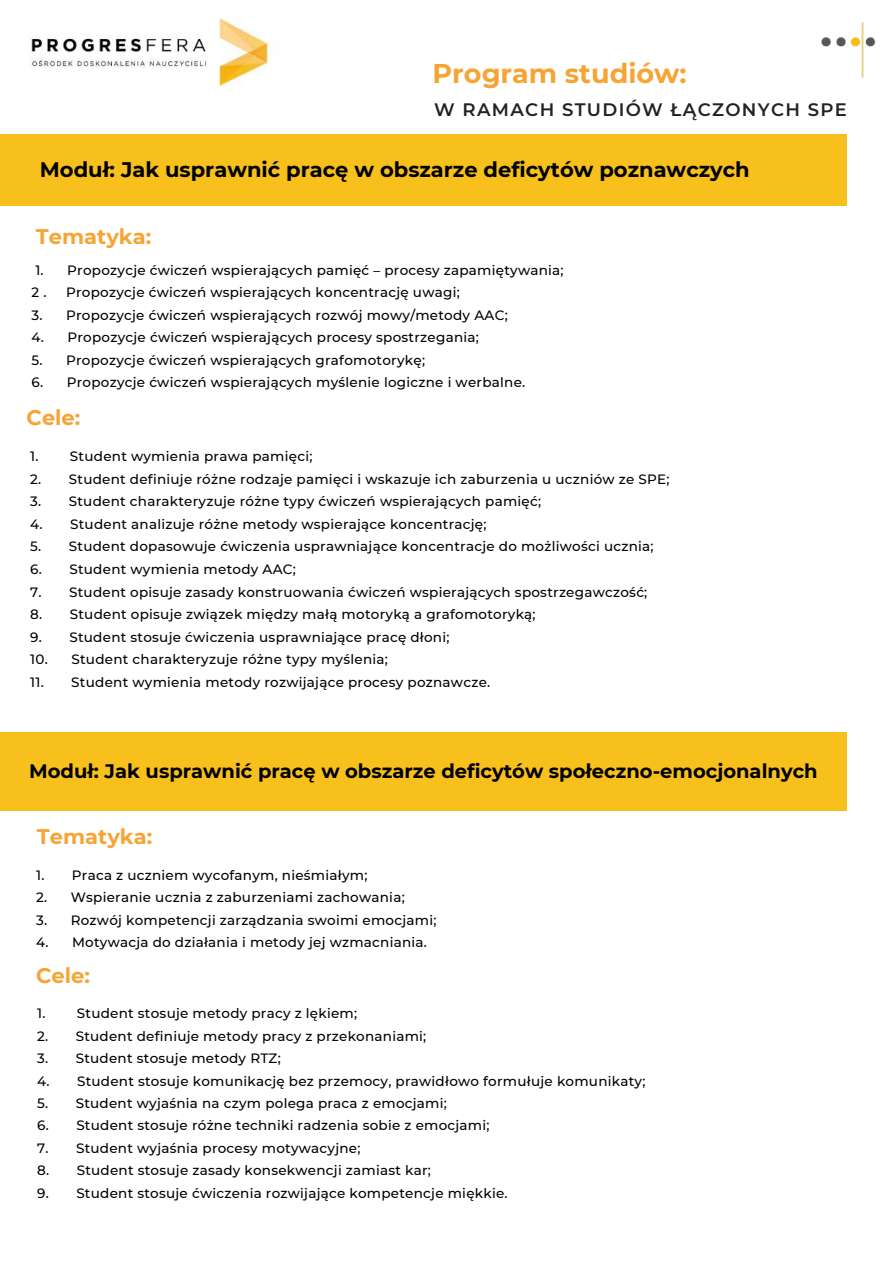
<style>
.page{position:relative;width:894px;height:1264px;background:#fff}
.page>*{position:absolute;margin:0;border:0;box-sizing:border-box;transform-origin:0 0}
.t1{font:700 27px "Montserrat";color:#f6a434}
.t2{font:700 21px "Montserrat";color:#000}
.t3{font:700 21px "Montserrat";color:#f6a434}
.t4{font:700 19.5px "Montserrat";color:#000}
.t5{font:600 18px "Montserrat";letter-spacing:.075em;color:#222}
.t6{font:500 13.5px/22.5px "Montserrat";letter-spacing:.02em;color:#000}
</style>
<div class="page">
<div style="left:0;top:134px;width:846px;height:72px;background:#f8c01c"></div>
<div style="left:0;top:731px;width:846px;height:79px;background:#f8c01c"></div>
<img style="left:821px;top:22px;width:55px;height:56px">
<img style="left:31px;top:18px;width:244px;height:69px">
<h1 class="t1" style="left:432px;top:57px;width:255px">Program studiów:</h1>
<h3 class="t5" style="left:434px;top:99px;width:414px">W RAMACH STUDIÓW ŁĄCZONYCH SPE</h3>
<h2 class="t2" style="left:40px;top:156px;width:711px">Moduł: Jak usprawnić pracę w obszarze deficytów poznawczych</h2>
<h2 class="t3" style="left:36px;top:223px;width:117px">Tematyka:</h2>
<p class="t6" style="left:31px;top:258px;width:533px">1. Propozycje ćwiczeń wspierających pamięć – procesy zapamiętywania;<br>2 . Propozycje ćwiczeń wspierających koncentrację uwagi;</p>
<p class="t6" style="left:31px;top:303px;width:477px">3. Propozycje ćwiczeń wspierających rozwój mowy/metody AAC;</p>
<p class="t6" style="left:31px;top:326px;width:449px">4. Propozycje ćwiczeń wspierających procesy spostrzegania;</p>
<p class="t6" style="left:31px;top:348px;width:395px">5. Propozycje ćwiczeń wspierających grafomotorykę;</p>
<p class="t6" style="left:31px;top:371px;width:495px">6. Propozycje ćwiczeń wspierających myślenie logiczne i werbalne.</p>
<h2 class="t3" style="left:27px;top:405px;width:55px">Cele:</h2>
<p class="t6" style="left:30px;top:445px;width:284px">1. Student wymienia prawa pamięci;</p>
<p class="t6" style="left:30px;top:468px;width:640px">2. Student definiuje różne rodzaje pamięci i wskazuje ich zaburzenia u uczniów ze SPE;</p>
<p class="t6" style="left:30px;top:490px;width:512px">3. Student charakteryzuje różne typy ćwiczeń wspierających pamięć;</p>
<p class="t6" style="left:30px;top:513px;width:457px">4. Student analizuje różne metody wspierające koncentrację;</p>
<p class="t6" style="left:30px;top:535px;width:624px">5. Student dopasowuje ćwiczenia usprawniające koncentracje do możliwości ucznia;</p>
<p class="t6" style="left:30px;top:558px;width:267px">6. Student wymienia metody AAC;</p>
<p class="t6" style="left:30px;top:580px;width:618px">7. Student opisuje zasady konstruowania ćwiczeń wspierających spostrzegawczość;</p>
<p class="t6" style="left:30px;top:603px;width:507px">8. Student opisuje związek między małą motoryką a grafomotoryką;</p>
<p class="t6" style="left:30px;top:625px;width:420px">9. Student stosuje ćwiczenia usprawniające pracę dłoni;</p>
<p class="t6" style="left:30px;top:648px;width:359px">10. Student charakteryzuje różne typy myślenia;</p>
<p class="t6" style="left:30px;top:670px;width:461px">11. Student wymienia metody rozwijające procesy poznawcze.</p>
<h3 class="t4" style="left:29px;top:759px;width:789px">Moduł: Jak usprawnić pracę w obszarze deficytów społeczno-emocjonalnych</h3>
<h2 class="t3" style="left:37px;top:824px;width:117px">Tematyka:</h2>
<p class="t6" style="left:36px;top:863px;width:333px">1. Praca z uczniem wycofanym, nieśmiałym;</p>
<p class="t6" style="left:36px;top:886px;width:370px">2. Wspieranie ucznia z zaburzeniami zachowania;</p>
<p class="t6" style="left:36px;top:908px;width:401px">3. Rozwój kompetencji zarządzania swoimi emocjami;</p>
<p class="t6" style="left:36px;top:930px;width:392px">4. Motywacja do działania i metody jej wzmacniania.</p>
<h2 class="t3" style="left:36px;top:962px;width:55px">Cele:</h2>
<p class="t6" style="left:37px;top:1002px;width:321px">1. Student stosuje metody pracy z lękiem;</p>
<p class="t6" style="left:37px;top:1024px;width:390px">2. Student definiuje metody pracy z przekonaniami;</p>
<p class="t6" style="left:37px;top:1047px;width:245px">3. Student stosuje metody RTZ;</p>
<p class="t6" style="left:37px;top:1069px;width:609px">4. Student stosuje komunikację bez przemocy, prawidłowo formułuje komunikaty;</p>
<p class="t6" style="left:37px;top:1091px;width:411px">5. Student wyjaśnia na czym polega praca z emocjami;</p>
<p class="t6" style="left:37px;top:1114px;width:454px">6. Student stosuje różne techniki radzenia sobie z emocjami;</p>
<p class="t6" style="left:37px;top:1136px;width:325px">7. Student wyjaśnia procesy motywacyjne;</p>
<p class="t6" style="left:37px;top:1159px;width:395px">8. Student stosuje zasady konsekwencji zamiast kar;</p>
<p class="t6" style="left:37px;top:1181px;width:472px">9. Student stosuje ćwiczenia rozwijające kompetencje miękkie.</p>
</div>
